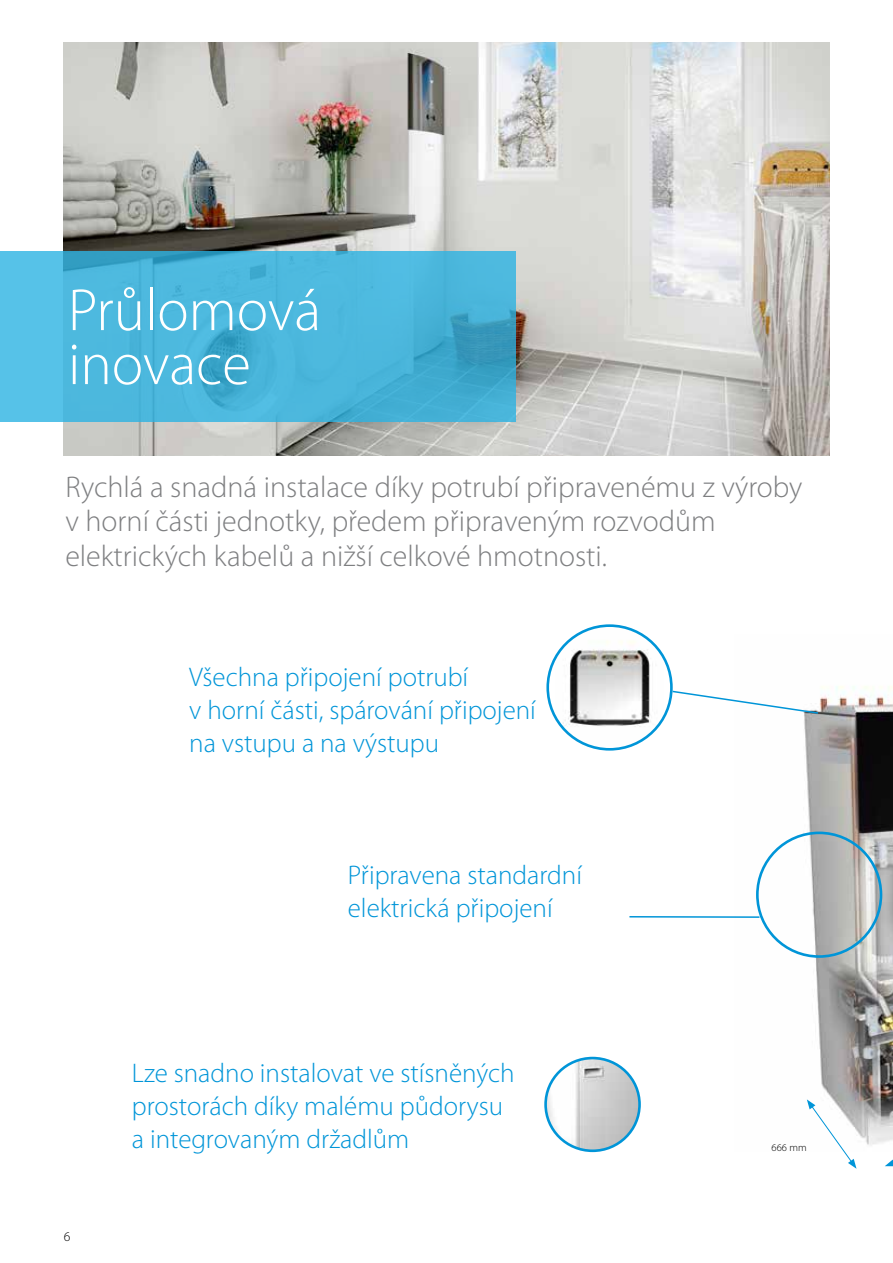
<style>
.page{position:relative;width:893px;height:1263px;background:#fff}
.page>*{position:absolute;margin:0;border:0;box-sizing:border-box;transform-origin:0 0}
.t1{font:300 60px/54px "Myriad Pro";color:#fff}
.t2{font:300 30px/34.5px "Myriad Pro";color:#7e7f81}
.t3{font:300 27px/33px "Myriad Pro";color:#0095d8}
.t4{font:300 13.5px "Myriad Pro";color:#000}
.t5{font:300 10.5px "Myriad Pro";color:#000}
</style>
<div class="page">
<img style="left:64px;top:43px;width:765px;height:412px">
<img style="left:756px;top:686px;width:137px;height:460px">
<svg style="left:0;top:251px;width:516px;height:171px;background:#49b5da"></svg>
<img style="left:547px;top:1058px;width:92px;height:93px">
<div style="left:544px;top:1057px;width:97px;height:95px;border:3px solid #0095d8;border-radius:50%"></div>
<img style="left:556px;top:626px;width:107px;height:122px">
<div style="left:546px;top:624px;width:127px;height:127px;border:3px solid #0095d8;border-radius:50%"></div>
<div style="left:756px;top:831px;width:126px;height:127px;border:3px solid #0095d8;border-radius:50%"></div>
<svg style="left:671px;top:690px;width:149px;height:25px"></svg>
<hr style="left:629px;top:916px;width:130px;height:2px;background:#0095d8">
<svg style="left:885px;top:1126px;width:8px;height:40px"></svg>
<svg style="left:807px;top:1099px;width:49px;height:70px"></svg>
<h1 class="t1" style="left:68px;top:284px;width:255px">Průlomová inovace</h1>
<p class="t2" style="left:65px;top:470px;width:738px">Rychlá a snadná instalace díky potrubí připravenému z výroby v horní části jednotky, předem připraveným rozvodům elektrických kabelů a nižší celkové hmotnosti.</p>
<p class="t3" style="left:189px;top:661px;width:348px">Všechna připojení potrubí<br>v horní části, spárování připojení na vstupu a na výstupu</p>
<p class="t4" style="left:64px;top:1229px;width:8px">6</p>
<p class="t3" style="left:348px;top:859px;width:236px">Připravena standardní elektrická připojení</p>
<p class="t3" style="left:132px;top:1057px;width:384px">Lze snadno instalovat ve stísněných prostorách díky malému půdorysu a integrovaným držadlům</p>
<p class="t5" style="left:772px;top:1141px;width:36px">666 mm</p>
</div>
